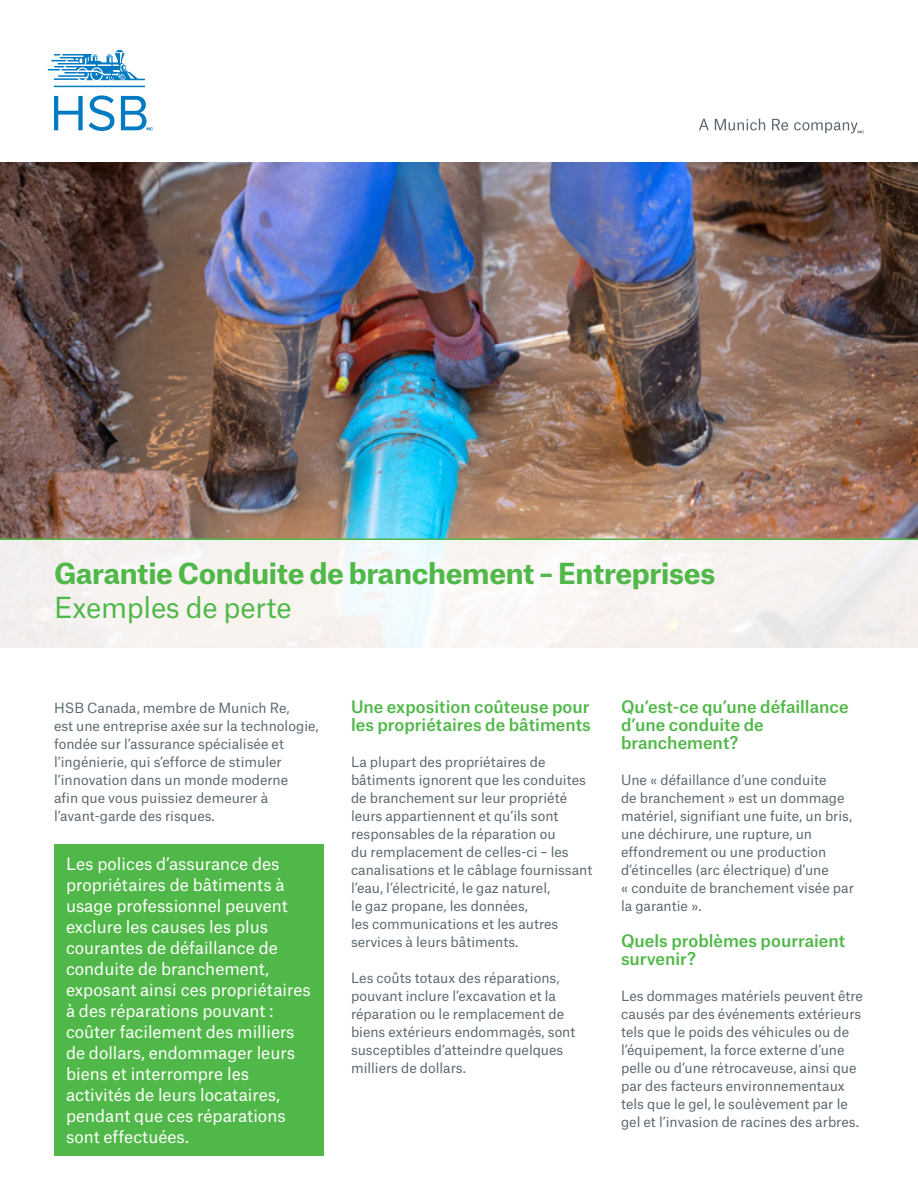
<style>
.page{position:relative;width:918px;height:1188px;background:#fff}
.page>*{position:absolute;margin:0;border:0;box-sizing:border-box;transform-origin:0 0}
.HSB_18_5pt_Bold_No_S{font:700 27.75px "Munich Re";letter-spacing:-.01em;color:#50b848}
.HSB_18_5pt_No_Space{font:27.75px "Munich Re";letter-spacing:-.01em;color:#50b848}
.HSB_11pt_Bold_Copy_H{font:16.5px/21px "Munich Re";color:#fff}
.HSB_11pt_Med_Subhead{font:500 16.5px/18px "Munich Re";color:#50b848}
.HSB_9pt_Regular_Spac{font:13.5px/18px "Munich Re";color:#5b6870}
</style>
<div class="page">
<img style="left:0;top:162px;width:918px;height:376px">
<div style="left:54px;top:844px;width:270px;height:312px;background:#50b848"></div>
<div style="left:0;top:540px;width:918px;height:108px;background:linear-gradient(to right,#f7f5f3,#f5f2f1)"></div>
<hr style="left:0;top:538px;width:918px;height:2px;background:#50b848">
<svg style="left:48px;top:50px;width:105px;height:81px"></svg>
<svg style="left:699px;top:119px;width:165px;height:14px"></svg>
<p class="HSB_18_5pt_Bold_No_S" style="left:54px;top:550px;width:663px">Garantie Conduite de branchement – Entreprises</p>
<p class="HSB_18_5pt_No_Space" style="left:54px;top:585px;width:239px">Exemples de perte</p>
<p class="HSB_9pt_Regular_Spac" style="left:54px;top:697px;width:266px">HSB Canada, membre de Munich Re,<br>est une entreprise axée sur la technologie, fondée sur l’assurance spécialisée et l’ingénierie, qui s’efforce de stimuler l’innovation dans un monde moderne<br>afin que vous puissiez demeurer à l’avant-garde des risques.</p>
<p class="HSB_11pt_Med_Subhead" style="left:621px;top:696px;width:229px">Qu’est-ce qu’une défaillance d’une conduite de branchement?</p>
<p class="HSB_11pt_Med_Subhead" style="left:351px;top:696px;width:241px">Une exposition coûteuse pour les propriétaires de bâtiments</p>
<p class="HSB_9pt_Regular_Spac" style="left:351px;top:751px;width:243px">La plupart des propriétaires de bâtiments ignorent que les conduites de branchement sur leur propriété leurs appartiennent et qu’ils sont responsables de la réparation ou<br>du remplacement de celles-ci – les canalisations et le câblage fournissant l’eau, l’électricité, le gaz naturel,<br>le gaz propane, les données,<br>les communications et les autres services à leurs bâtiments.</p>
<p class="HSB_9pt_Regular_Spac" style="left:351px;top:967px;width:226px">Les coûts totaux des réparations, pouvant inclure l’excavation et la réparation ou le remplacement de biens extérieurs endommagés, sont susceptibles d’atteindre quelques milliers de dollars.</p>
<p class="HSB_9pt_Regular_Spac" style="left:621px;top:769px;width:234px">Une « défaillance d’une conduite<br>de branchement » est un dommage matériel, signifiant une fuite, un bris, une déchirure, une rupture, un effondrement ou une production d’étincelles (arc électrique) d’une<br>« conduite de branchement visée par la garantie ».</p>
<p class="HSB_11pt_Med_Subhead" style="left:621px;top:930px;width:226px">Quels problèmes pourraient survenir?</p>
<p class="HSB_9pt_Regular_Spac" style="left:621px;top:985px;width:243px">Les dommages matériels peuvent être causés par des événements extérieurs tels que le poids des véhicules ou de l’équipement, la force externe d’une pelle ou d’une rétrocaveuse, ainsi que par des facteurs environnementaux tels que le gel, le soulèvement par le gel et l’invasion de racines des arbres.</p>
<p class="HSB_11pt_Bold_Copy_H" style="left:66px;top:851px;width:246px">Les polices d’assurance des propriétaires de bâtiments à usage professionnel peuvent exclure les causes les plus courantes de défaillance de conduite de branchement, exposant ainsi ces propriétaires à des réparations pouvant : coûter facilement des milliers de dollars, endommager leurs biens et interrompre les activités de leurs locataires, pendant que ces réparations sont effectuées.</p>
</div>
